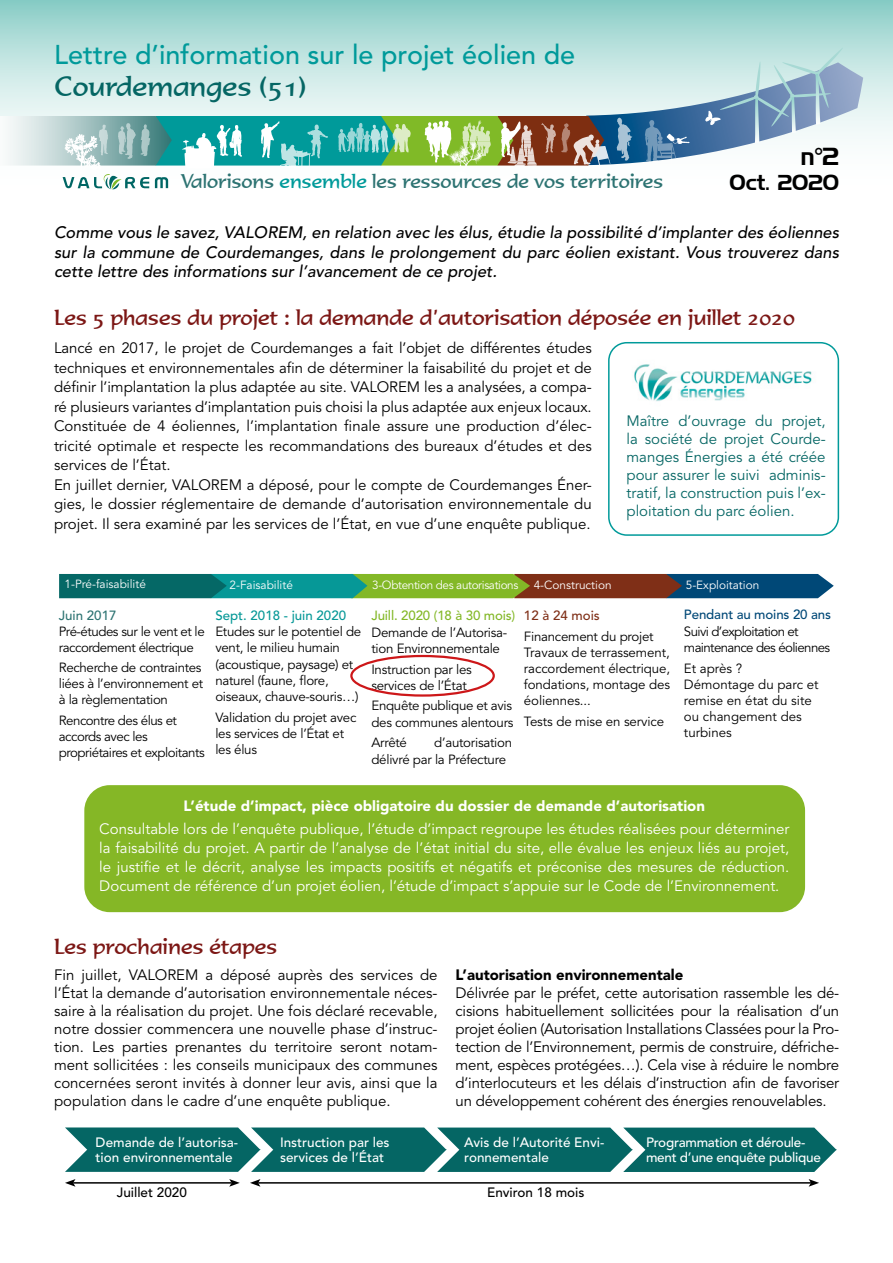
<style>
.page{position:relative;width:893px;height:1263px;background:#fff}
.page>*{position:absolute;margin:0;border:0;box-sizing:border-box;transform-origin:0 0}
.t1{font:500 27px "Avenir LT Std";color:#009a9a}
.t2{font:27px "Formal 436 BT";color:#056664}
.t3{font:24px "Handel Gothic BT";color:#000}
.t4{font:21px "Formal 436 BT";color:#7c1715}
.t5{font:21px "Handel Gothic BT";color:#000}
.t6{font:19.05px "Formal 436 BT";color:#2d7372}
.t7{font:italic 500 16.5px/19.8px "Avenir LT Std";color:#000;text-align:justify}
.t8{font:15px/18px "Avenir LT Std";color:#000;text-align:justify}
.t9{font:15px/18.8px "Avenir LT Std";color:#fff;text-align:justify}
.t10{font:15px/18px "Avenir LT Std";color:#056664;text-align:justify}
.t11{font:900 15px "Avenir LT Std";color:#fff}
.t12{font:900 15px "Avenir LT Std";color:#000}
.t13{font:500 13.5px/15px "Avenir LT Std";color:#fff}
.t14{font:500 13.5px/15px "Avenir LT Std";letter-spacing:-.02em;color:#fff}
.t15{font:500 13.5px "Avenir LT Std";color:#000}
.t16{font:13.35px/16.2px "Avenir LT Std";letter-spacing:-.02em;color:#000}
.t17{font:13.35px/16.2px "Avenir LT Std";color:#000}
.t18{font:13.35px/16.2px "Avenir LT Std";letter-spacing:-.05em;color:#000}
.t19{font:500 13.35px "Avenir LT Std";letter-spacing:-.01em;color:#83b827}
.t20{font:500 13.35px "Avenir LT Std";letter-spacing:-.01em;color:#004877}
.t21{font:500 13.35px "Avenir LT Std";color:#069897}
.t22{font:500 13.35px "Avenir LT Std";color:#7f2f17}
.t23{font:500 13.35px "Avenir LT Std";color:#2d7372}
.t24{font:11.85px "Avenir LT Std";color:#fff}
.t25{font:11.85px "Avenir LT Std";letter-spacing:-.03em;color:#fff}
.s1{color:#009a9a}
</style>
<div class="page">
<svg style="left:0;top:0;width:893px;height:139px;background:#a2d7d2"></svg>
<svg style="left:0;top:47px;width:863px;height:143px"></svg>
<img style="left:634px;top:364px;width:178px;height:38px">
<div style="left:608px;top:342px;width:231px;height:194px;border:2px solid #009a9a;border-radius:18px"></div>
<svg style="left:59px;top:574px;width:775px;height:24px;background:#397157"></svg>
<div style="left:350px;top:655px;width:145px;height:42px;border:2px solid #cd1719;border-radius:50%"></div>
<div style="left:92px;top:793px;width:706px;height:112px;background:#85b726;border-radius:18px"></div>
<div style="left:84px;top:785px;width:721px;height:127px;border:15px solid #85b726;border-radius:18px"></div>
<div style="left:76px;top:1149px;width:173px;height:23px;background:#056664"></div>
<div style="left:76px;top:1127px;width:173px;height:23px;background:#056664"></div>
<div style="left:262px;top:1149px;width:173px;height:23px;background:#056664"></div>
<div style="left:262px;top:1127px;width:173px;height:23px;background:#056664"></div>
<div style="left:448px;top:1149px;width:173px;height:23px;background:#056664"></div>
<div style="left:448px;top:1127px;width:173px;height:23px;background:#056664"></div>
<div style="left:634px;top:1149px;width:191px;height:23px;background:#056664"></div>
<div style="left:634px;top:1127px;width:191px;height:23px;background:#056664"></div>
<hr style="left:73px;top:1182px;width:159px;height:1px;background:#000">
<svg style="left:65px;top:1179px;width:10px;height:8px"></svg>
<svg style="left:229px;top:1179px;width:11px;height:8px"></svg>
<hr style="left:258px;top:1182px;width:553px;height:1px;background:#000">
<svg style="left:250px;top:1179px;width:10px;height:8px"></svg>
<svg style="left:809px;top:1179px;width:10px;height:8px"></svg>
<h1 class="t1" style="left:54px;top:39px;width:523px">Lettre d’information sur le projet éolien de</h1>
<h1 class="t2" style="left:54px;top:70px;width:254px">Courdemanges (51)</h1>
<h2 class="t3" style="left:800px;top:141px;width:40px">n°2</h2>
<h3 class="t5" style="left:730px;top:169px;width:111px">Oct. 2020</h3>
<p class="t7" style="left:54px;top:223px;width:786px">Comme vous le savez, VALOREM, en relation avec les élus, étudie la possibilité d’implanter des éoliennes sur la commune de Courdemanges, dans le prolongement du parc éolien existant. Vous trouverez dans cette lettre des informations sur l’avancement de ce projet.</p>
<h3 class="t4" style="left:54px;top:305px;width:742px">Les 5 phases du projet : la demande d’autorisation déposée en juillet 2020</h3>
<p class="t8" style="left:54px;top:339px;width:539px;line-height:19.5px;text-align:left">Lancé en 2017, le projet de Courdemanges a fait l’objet de différentes études techniques et environnementales afin de déterminer la faisabilité du projet et de définir l’implantation la plus adaptée au site. VALOREM les a analysées, a compa&shy;ré plusieurs variantes d’implantation puis choisi la plus adaptée aux enjeux locaux.<br>Constituée de 4 éoliennes, l’implantation finale assure une production d’élec&shy;tricité optimale et respecte les recommandations des bureaux d’études et des services de l’État.<br>En juillet dernier, VALOREM a déposé, pour le compte de Courdemanges Éner&shy;gies, le dossier réglementaire de demande d’autorisation environnementale du projet. Il sera examiné par les services de l’État, en vue d’une enquête publique.</p>
<p class="t6" style="left:181px;top:170px;width:484px">Valorisons <span class="s1">ensemble</span> les ressources de vos territoires</p>
<p class="t10" style="left:626px;top:412px;width:201px">Maître d’ouvrage du projet, la société de projet Courde&shy;manges Énergies a été créée pour assurer le suivi adminis&shy;tratif, la construction puis l’ex&shy;ploitation du parc éolien.</p>
<p class="t24" style="left:65px;top:577px;width:83px">1-Pré-faisabilité</p>
<p class="t24" style="left:230px;top:578px;width:65px">2-Faisabilité</p>
<p class="t25" style="left:372px;top:578px;width:148px">3-Obtention des autorisations</p>
<p class="t24" style="left:534px;top:578px;width:79px">4-Construction</p>
<p class="t24" style="left:686px;top:578px;width:75px">5-Exploitation</p>
<p class="t23" style="left:59px;top:607px;width:59px">Juin 2017</p>
<p class="t16" style="left:59px;top:624px;width:147px">Pré-études sur le vent et le raccordement électrique</p>
<p class="t16" style="left:59px;top:659px;width:146px;text-align:justify">Recherche de contraintes liées à l’environnement et à la règlementation</p>
<p class="t16" style="left:59px;top:712px;width:147px">Rencontre des élus et accords avec les propriétaires et exploitants</p>
<p class="t21" style="left:215px;top:607px;width:132px">Sept. 2018 - juin 2020</p>
<p class="t16" style="left:215px;top:624px;width:147px">Etudes sur le potentiel de vent, le milieu humain (acoustique, paysage) et naturel (faune, flore, oiseaux, chauve-souris…)</p>
<p class="t16" style="left:215px;top:709px;width:143px">Validation du projet avec les services de l’État et les élus</p>
<p class="t19" style="left:371px;top:608px;width:145px">Juill. 2020 (18 à 30 mois)</p>
<p class="t16" style="left:371px;top:624px;width:137px">Demande de l’Autorisa&shy;tion Environnementale</p>
<p class="t16" style="left:371px;top:661px;width:102px">Instruction par les services de l’État</p>
<p class="t16" style="left:371px;top:698px;width:144px">Enquête publique et avis des communes alentours</p>
<p class="t16" style="left:371px;top:735px;width:37px">Arrêté</p>
<p class="t16" style="left:371px;top:735px;width:142px;text-indent:63px">d’autorisation délivré par la Préfecture</p>
<p class="t22" style="left:524px;top:607px;width:77px">12 à 24 mois</p>
<p class="t16" style="left:524px;top:628px;width:148px">Financement du projet<br>Travaux de terrassement, raccordement électrique, fondations, montage des éoliennes...</p>
<p class="t16" style="left:524px;top:714px;width:142px">Tests de mise en service</p>
<p class="t20" style="left:684px;top:607px;width:149px">Pendant au moins 20 ans</p>
<p class="t18" style="left:684px;top:623px;width:148px">Suivi d’exploitation et maintenance des éoliennes</p>
<p class="t17" style="left:684px;top:660px;width:136px">Et après ?<br>Démontage du parc et remise en état du site ou changement des turbines</p>
<p class="t11" style="left:184px;top:797px;width:523px">L’étude d’impact, pièce obligatoire du dossier de demande d’autorisation</p>
<p class="t9" style="left:99px;top:820px;width:692px">Consultable lors de l’enquête publique, l’étude d’impact regroupe les études réalisées pour déterminer la faisabilité du projet. A partir de l’analyse de l’état initial du site, elle évalue les enjeux liés au projet, le justifie et le décrit, analyse les impacts positifs et négatifs et préconise des mesures de réduction.<br>Document de référence d’un projet éolien, l’étude d’impact s’appuie sur le Code de l’Environnement.</p>
<h3 class="t4" style="left:54px;top:933px;width:225px">Les prochaines étapes</h3>
<p class="t8" style="left:54px;top:967px;width:385px">Fin juillet, VALOREM a déposé auprès des services de l’État la demande d’autorisation environnementale néces&shy;saire à la réalisation du projet. Une fois déclaré recevable, notre dossier commencera une nouvelle phase d’instruc&shy;tion. Les parties prenantes du territoire seront notam&shy;ment sollicitées : les conseils municipaux des communes concernées seront invités à donner leur avis, ainsi que la population dans le cadre d’une enquête publique.</p>
<p class="t12" style="left:456px;top:966px;width:229px">L’autorisation environnementale</p>
<p class="t8" style="left:456px;top:984px;width:385px">Délivrée par le préfet, cette autorisation rassemble les dé&shy;cisions habituellement sollicitées pour la réalisation d’un projet éolien (Autorisation Installations Classées pour la Pro&shy;tection de l’Environnement, permis de construire, défriche&shy;ment, espèces protégées…). Cela vise à réduire le nombre d’interlocuteurs et les délais d’instruction afin de favoriser un développement cohérent des énergies renouvelables.</p>
<p class="t13" style="left:96px;top:1135px;width:144px">Demande de l’autorisa&shy;tion environnementale</p>
<p class="t13" style="left:280px;top:1135px;width:111px">Instruction par les services de l’État</p>
<p class="t13" style="left:464px;top:1135px;width:142px">Avis de l’Autorité Envi&shy;ronnementale</p>
<p class="t14" style="left:646px;top:1135px;width:176px">Programmation et déroule&shy;ment d’une enquête publique</p>
<p class="t15" style="left:117px;top:1184px;width:72px">Juillet 2020</p>
<p class="t15" style="left:487px;top:1184px;width:99px">Environ 18 mois</p>
</div>
